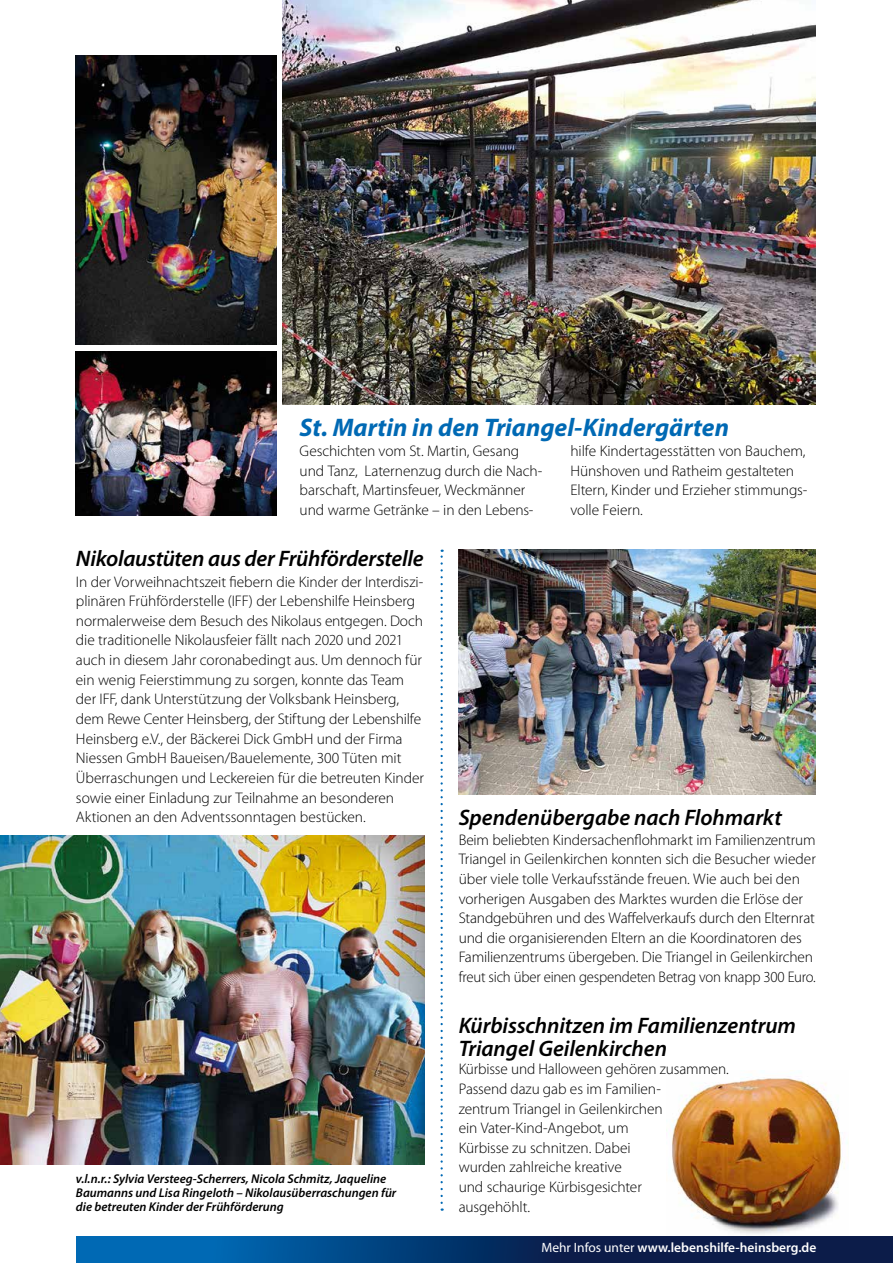
<style>
.page{position:relative;width:893px;height:1263px;background:#fff}
.page>*{position:absolute;margin:0;border:0;box-sizing:border-box;transform-origin:0 0}
.t1{font:italic 700 25.5px "Myriad Pro";color:#0069b4}
.t2{font:italic 600 22.5px/22.5px "Myriad Pro";letter-spacing:-.005em;color:#000}
.t3{font:300 15.3px/19.6px "Myriad Pro";letter-spacing:-.005em;color:#000}
.t4{font:600 13.5px "Myriad Pro";color:#fff}
.t5{font:italic 600 12.75px/14.1px "Myriad Pro";color:#000}
.s1{font-weight:400}
</style>
<div class="page">
<img style="left:666px;top:1078px;width:183px;height:159px">
<svg style="left:77px;top:1237px;width:816px;height:26px;background:#053871"></svg>
<img style="left:459px;top:550px;width:357px;height:245px">
<img style="left:0;top:835px;width:425px;height:329px">
<img style="left:283px;top:0;width:533px;height:404px">
<img style="left:76px;top:351px;width:200px;height:165px">
<img style="left:76px;top:55px;width:200px;height:290px">
<svg style="left:440px;top:550px;width:3px;height:661px"></svg>
<h1 class="t1" style="left:300px;top:413px;width:431px">St. Martin in den Triangel-Kindergärten</h1>
<p class="t3" style="left:300px;top:441px;width:244px">Geschichten vom St. Martin, Gesang und Tanz, Laternenzug durch die Nach&shy;barschaft, Martinsfeuer, Weckmänner und warme Getränke – in den Lebens-</p>
<p class="t3" style="left:570px;top:441px;width:238px">hilfe Kindertagesstätten von Bauchem,<br>Hünshoven und Ratheim gestalteten<br>Eltern, Kinder und Erzieher stimmungs&shy;volle Feiern.</p>
<h2 class="t2" style="left:76px;top:548px;width:349px">Nikolaustüten aus der Frühförderstelle</h2>
<p class="t3" style="left:76px;top:572px;width:349px">In der Vorweihnachtszeit fiebern die Kinder der Interdiszi&shy;plinären Frühförderstelle (IFF) der Lebenshilfe Heinsberg normalerweise dem Besuch des Nikolaus entgegen. Doch die traditionelle Nikolausfeier fällt nach 2020 und 2021 auch in diesem Jahr coronabedingt aus. Um dennoch für ein wenig Feierstimmung zu sorgen, konnte das Team der IFF, dank Unterstützung der Volksbank Heinsberg, dem Rewe Center Heinsberg, der Stiftung der Lebenshilfe Heinsberg e.V., der Bäckerei Dick GmbH und der Firma Niessen GmbH Baueisen/Bauelemente, 300 Tüten mit Überraschungen und Leckereien für die betreuten Kinder sowie einer Einladung zur Teilnahme an besonderen Aktionen an den Adventssonntagen bestücken.</p>
<p class="t5" style="left:76px;top:1171px;width:322px">v.l.n.r.: Sylvia Versteeg-Scherrers, Nicola Schmitz, Jaqueline<br>Baumanns und Lisa Ringeloth – Nikolausüberraschungen für die betreuten Kinder der Frühförderung</p>
<h2 class="t2" style="left:459px;top:806px;width:325px">Spendenübergabe nach Flohmarkt</h2>
<p class="t3" style="left:459px;top:830px;width:359px">Beim beliebten Kindersachenflohmarkt im Familienzentrum Triangel in Geilenkirchen konnten sich die Besucher wieder über viele tolle Verkaufsstände freuen. Wie auch bei den vorherigen Ausgaben des Marktes wurden die Erlöse der Standgebühren und des Waffelverkaufs durch den Elternrat und die organisierenden Eltern an die Koordinatoren des Familienzentrums übergeben. Die Triangel in Geilenkirchen freut sich über einen gespendeten Betrag von knapp 300 Euro.</p>
<h2 class="t2" style="left:459px;top:1015px;width:339px">Kürbisschnitzen im Familienzentrum<br>Triangel Geilenkirchen</h2>
<p class="t3" style="left:459px;top:1059px;width:272px">Kürbisse und Halloween gehören zusammen.<br>Passend dazu gab es im Familien-<br>zentrum Triangel in Geilenkirchen<br>ein Vater-Kind-Angebot, um<br>Kürbisse zu schnitzen. Dabei<br>wurden zahlreiche kreative<br>und schaurige Kürbisgesichter<br>ausgehöhlt.</p>
<p class="t4" style="left:541px;top:1239px;width:277px"><span class="s1">Mehr Infos unter</span> www.lebenshilfe-heinsberg.de</p>
</div>
